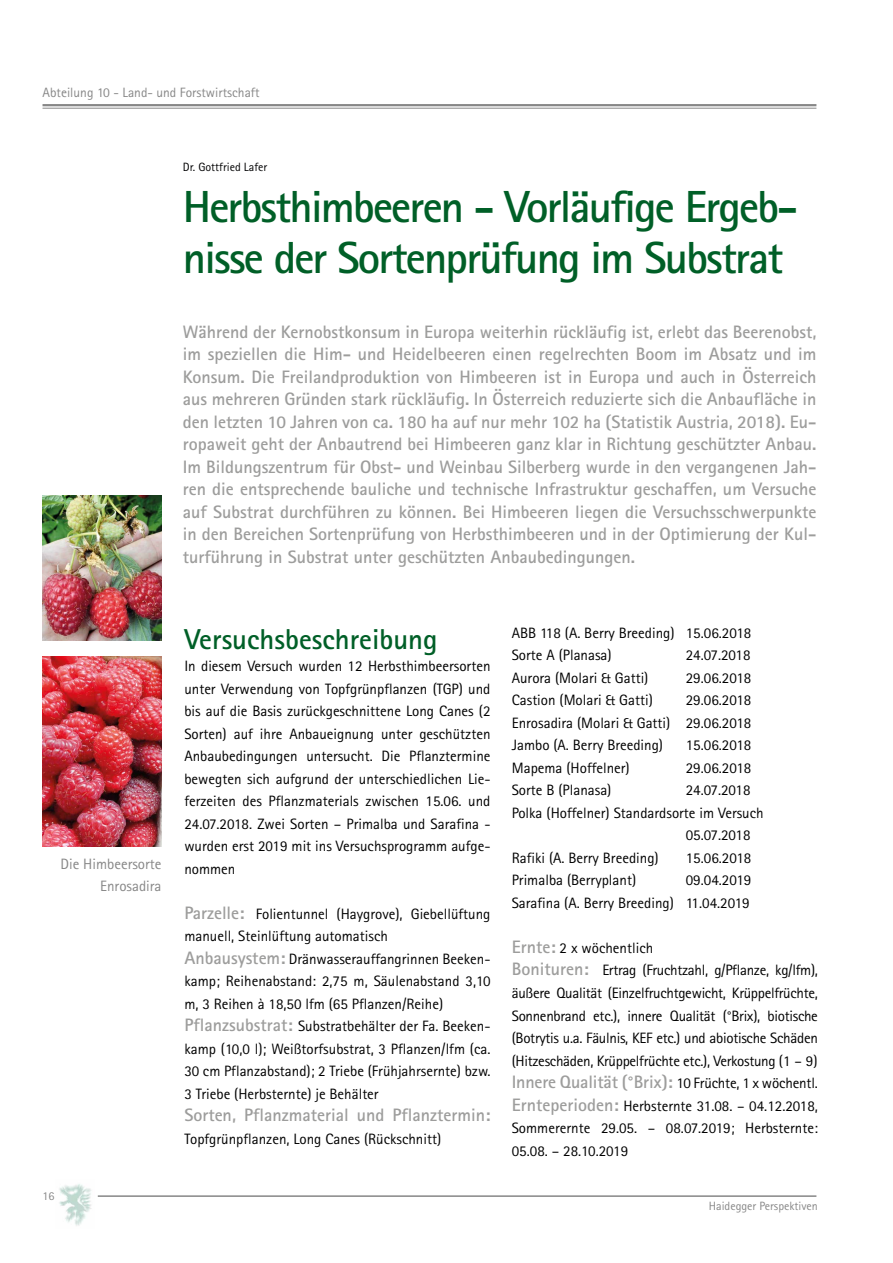
<style>
.page{position:relative;width:893px;height:1263px;background:#fff}
.page>*{position:absolute;margin:0;border:0;box-sizing:border-box;transform-origin:0 0}
.t1{font:700 45px/51px "Rotis Sans Serif";letter-spacing:-.04em;color:#005f27}
.t2{font:700 28.8px "Rotis Sans Serif";color:#005f27}
.t3{font:700 18px/22.5px "Rotis Sans Serif";color:#9d9d9c;text-align:justify}
.t4{font:15px/22.5px "Rotis Sans Serif";color:#000;text-align:justify}
.t5{font:15px/22.5px "Rotis Sans Serif";letter-spacing:-.02em;color:#000}
.t6{font:15px/22.5px "Rotis Sans Serif";color:#878787;text-align:right}
.t7{font:13.5px "Rotis Sans Serif";color:#878787}
.t8{font:12px "Rotis Sans Serif";color:#878787}
.t9{font:12px "Rotis Sans Serif";color:#020203}
.s1{font-weight:700;font-size:18px;color:#9d9d9c}
.s2{font-weight:400;font-size:15px;color:#000}
</style>
<div class="page">
<hr style="left:43px;top:104px;width:773px;height:2px;background:#878787">
<hr style="left:43px;top:108px;width:773px;height:1px;background:#878787">
<hr style="left:98px;top:1195px;width:718px;height:2px;background:#878787">
<img style="left:59px;top:1184px;width:33px;height:42px">
<img style="left:43px;top:495px;width:119px;height:145px">
<img style="left:43px;top:656px;width:119px;height:190px">
<p class="t7" style="left:43px;top:84px;width:219px">Abteilung 10 - Land- und Forstwirtschaft</p>
<p class="t9" style="left:183px;top:160px;width:86px">Dr. Gottfried Lafer</p>
<h1 class="t1" style="left:183px;top:180px;width:617px">Herbsthimbeeren - Vorläufige Ergeb&shy;nisse der Sortenprüfung im Substrat</h1>
<p class="t3" style="left:183px;top:320px;width:635px">Während der Kernobstkonsum in Europa weiterhin rückläufig ist, erlebt das Beerenobst, im speziellen die Him- und Heidelbeeren einen regelrechten Boom im Absatz und im Konsum. Die Freilandproduktion von Himbeeren ist in Europa und auch in Österreich aus mehreren Gründen stark rückläufig. In Österreich reduzierte sich die Anbaufläche in den letzten 10 Jahren von ca. 180 ha auf nur mehr 102 ha (Statistik Austria, 2018). Eu&shy;ropaweit geht der Anbautrend bei Himbeeren ganz klar in Richtung geschützter Anbau.<br>Im Bildungszentrum für Obst- und Weinbau Silberberg wurde in den vergangenen Jah&shy;ren die entsprechende bauliche und technische Infrastruktur geschaffen, um Versuche auf Substrat durchführen zu können. Bei Himbeeren liegen die Versuchsschwerpunkte in den Bereichen Sortenprüfung von Herbsthimbeeren und in der Optimierung der Kul&shy;turführung in Substrat unter geschützten Anbaubedingungen.</p>
<p class="t6" style="left:61px;top:852px;width:103px">Die Himbeersorte<br>Enrosadira</p>
<p class="t8" style="left:43px;top:1189px;width:13px">16</p>
<h2 class="t2" style="left:184px;top:621px;width:255px">Versuchsbeschreibung</h2>
<p class="t4" style="left:184px;top:655px;width:308px">In diesem Versuch wurden 12 Herbsthimbeersorten unter Verwendung von Topfgrünpflanzen (TGP) und bis auf die Basis zurückgeschnittene Long Canes (2<br>Sorten) auf ihre Anbaueignung unter geschützten Anbaubedingungen untersucht. Die Pflanztermine bewegten sich aufgrund der unterschiedlichen Lie&shy;ferzeiten des Pflanzmaterials zwischen 15.06. und 24.07.2018. Zwei Sorten – Primalba und Sarafina - wurden erst 2019 mit ins Versuchsprogramm aufge&shy;nommen</p>
<p class="t4" style="left:184px;top:902px;width:308px;text-align:left"><span class="s1">Parzelle:</span> Folientunnel (Haygrove), Giebellüftung manuell, Steinlüftung automatisch <span class="s1">Anbausystem:</span> Dränwasserauffangrinnen Beeken&shy;kamp; Reihenabstand: 2,75 m, Säulenabstand 3,10 m, 3 Reihen à 18,50 lfm (65 Pflanzen/Reihe)<br><span class="s1">Pflanzsubstrat:</span> Substratbehälter der Fa. Beeken&shy;kamp (10,0 l); Weißtorfsubstrat, 3 Pflanzen/lfm (ca.<br>30 cm Pflanzabstand); 2 Triebe (Frühjahrsernte) bzw.<br>3 Triebe (Herbsternte) je Behälter</p>
<p class="t3" style="left:184px;top:1103px;width:308px">Sorten, Pflanzmaterial und Pflanztermin:</p>
<p class="t4" style="left:184px;top:1127px;width:258px">Topfgrünpflanzen, Long Canes (Rückschnitt)</p>
<p class="t4" style="left:512px;top:621px;width:241px">ABB 118 (A. Berry Breeding) 15.06.2018<br>Sorte A (Planasa)</p>
<p class="t4" style="left:686px;top:644px;width:66px">24.07.2018</p>
<p class="t4" style="left:512px;top:666px;width:138px">Aurora (Molari &amp; Gatti)</p>
<p class="t4" style="left:686px;top:666px;width:67px">29.06.2018</p>
<p class="t4" style="left:512px;top:689px;width:143px">Castion (Molari &amp; Gatti)</p>
<p class="t4" style="left:512px;top:689px;width:241px;text-indent:174px">29.06.2018<br>Enrosadira (Molari &amp; Gatti) 29.06.2018<br>Jambo (A. Berry Breeding)</p>
<p class="t4" style="left:686px;top:734px;width:67px">15.06.2018</p>
<p class="t4" style="left:512px;top:756px;width:120px">Mapema (Hoffelner)</p>
<p class="t4" style="left:686px;top:756px;width:67px">29.06.2018</p>
<p class="t4" style="left:512px;top:779px;width:101px">Sorte B (Planasa)</p>
<p class="t4" style="left:686px;top:779px;width:66px">24.07.2018</p>
<p class="t4" style="left:512px;top:801px;width:253px">Polka (Hoffelner) Standardsorte im Versuch</p>
<p class="t4" style="left:686px;top:824px;width:66px">05.07.2018</p>
<p class="t4" style="left:512px;top:846px;width:148px">Rafiki (A. Berry Breeding)</p>
<p class="t4" style="left:686px;top:846px;width:67px">15.06.2018</p>
<p class="t4" style="left:512px;top:869px;width:126px">Primalba (Berryplant)</p>
<p class="t4" style="left:512px;top:869px;width:241px;text-align:right">09.04.2019<br>Sarafina (A. Berry Breeding) 11.04.2019</p>
<p class="t5" style="left:512px;top:936px;width:308px"><span class="s1">Ernte:</span> 2 x wöchentlich<br><span class="s1">Bonituren:</span> Ertrag (Fruchtzahl, g/Pflanze, kg/lfm), äußere Qualität (Einzelfruchtgewicht, Krüppelfrüchte, Sonnenbrand etc.), innere Qualität (°Brix), biotische (Botrytis u.a. Fäulnis, KEF etc.) und abiotische Schäden (Hitzeschäden, Krüppelfrüchte etc.), Verkostung (1 – 9)</p>
<p class="t3" style="left:512px;top:1070px;width:308px">Innere Qualität (°Brix): <span class="s2">10 Früchte, 1 x wöchentl.</span></p>
<p class="t4" style="left:512px;top:1094px;width:308px"><span class="s1">Ernteperioden:</span> Herbsternte 31.08. – 04.12.2018, Sommerernte 29.05. – 08.07.2019; Herbsternte:<br>05.08. – 28.10.2019</p>
<p class="t8" style="left:709px;top:1198px;width:111px">Haidegger Perspektiven</p>
</div>
